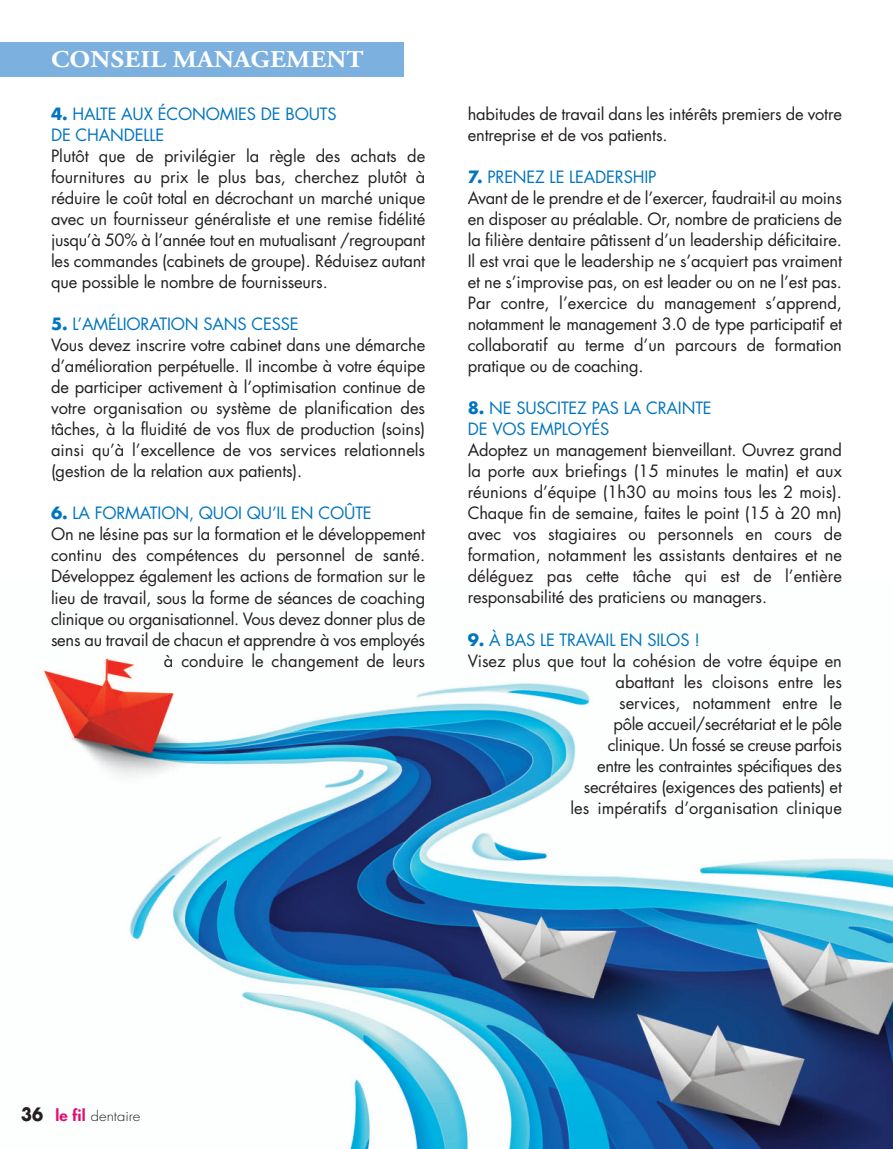
<style>
.page{position:relative;width:893px;height:1149px;background:#fff}
.page>*{position:absolute;margin:0;border:0;box-sizing:border-box;transform-origin:0 0}
.t1{font:700 24px "Adobe Garamond Pro";letter-spacing:.015em;color:#fff;scale:1.1 1}
.t2{font:16.5px/21px "Futura";letter-spacing:-.01em;color:#231f20}
.t3{font:16.5px/21px "Futura";letter-spacing:-.01em;color:#0075bf}
.t4{font:300 13.5px "Futura";color:#231f20;scale:1.1 1}
.s1{font-weight:700}
.s2{font-weight:700;color:#0075bf}
.s3{color:#0075bf}
.s4{font-weight:700;font-size:18px}
.s5{font-weight:800;font-size:15px;color:#e20b72}
</style>
<div class="page">
<img style="left:39px;top:658px;width:854px;height:490px">
<div style="left:0;top:43px;width:404px;height:34px;background:#7cb1df"></div>
<h1 class="t1" style="left:51px;top:50px;width:285px">CONSEIL MANAGEMENT</h1>
<p class="t3" style="left:51px;top:105px;width:287px"><span class="s1">4.</span> HALTE AUX ÉCONOMIES DE BOUTS<br>DE CHANDELLE</p>
<p class="t2" style="left:51px;top:147px;width:376px;text-align:justify">Plutôt que de privilégier la règle des achats de fournitures au prix le plus bas, cherchez plutôt à réduire le coût total en décrochant un marché unique avec un fournisseur généraliste et une remise fidélité jusqu’à 50% à l’année tout en mutualisant /regroupant les commandes (cabinets de groupe). Réduisez autant que possible le nombre de fournisseurs.</p>
<p class="t2" style="left:51px;top:315px;width:376px"><span class="s2">5.</span> <span class="s3">L’AMÉLIORATION SANS CESSE<br></span>Vous devez inscrire votre cabinet dans une démarche d’amélioration perpétuelle. Il incombe à votre équipe de participer activement à l’optimisation continue de votre organisation ou système de planification des tâches, à la fluidité de vos flux de production (soins) ainsi qu’à l’excellence de vos services relationnels (gestion de la relation aux patients).</p>
<p class="t3" style="left:51px;top:504px;width:322px"><span class="s1">6.</span> LA FORMATION, QUOI QU’IL EN COÛTE</p>
<p class="t2" style="left:51px;top:525px;width:376px">On ne lésine pas sur la formation et le développement</p>
<p class="t2" style="left:51px;top:546px;width:376px">continu des compétences du personnel de santé.</p>
<p class="t2" style="left:51px;top:567px;width:376px">Développez également les actions de formation sur le</p>
<p class="t2" style="left:51px;top:588px;width:376px">lieu de travail, sous la forme de séances de coaching</p>
<p class="t2" style="left:51px;top:609px;width:376px">clinique ou organisationnel. Vous devez donner plus de</p>
<p class="t2" style="left:51px;top:630px;width:376px">sens au travail de chacun et apprendre à vos employés</p>
<p class="t2" style="left:164px;top:651px;width:263px">à conduire le changement de leurs</p>
<p class="t2" style="left:468px;top:105px;width:376px">habitudes de travail dans les intérêts premiers de votre entreprise et de vos patients.</p>
<p class="t2" style="left:468px;top:168px;width:376px"><span class="s2">7.</span> <span class="s3">PRENEZ LE LEADERSHIP<br></span>Avant de le prendre et de l’exercer, faudrait-il au moins en disposer au préalable. Or, nombre de praticiens de la filière dentaire pâtissent d’un leadership déficitaire.<br>Il est vrai que le leadership ne s’acquiert pas vraiment et ne s’improvise pas, on est leader ou on ne l’est pas.<br>Par contre, l’exercice du management s’apprend, notamment le management 3.0 de type participatif et collaboratif au terme d’un parcours de formation pratique ou de coaching.</p>
<p class="t3" style="left:468px;top:399px;width:245px"><span class="s1">8.</span> NE SUSCITEZ PAS LA CRAINTE<br>DE VOS EMPLOYÉS</p>
<p class="t2" style="left:468px;top:441px;width:376px;text-align:justify">Adoptez un management bienveillant. Ouvrez grand la porte aux briefings (15 minutes le matin) et aux réunions d’équipe (1h30 au moins tous les 2 mois).<br>Chaque fin de semaine, faites le point (15 à 20 mn) avec vos stagiaires ou personnels en cours de formation, notamment les assistants dentaires et ne déléguez pas cette tâche qui est de l’entière responsabilité des praticiens ou managers.</p>
<p class="t3" style="left:468px;top:630px;width:234px"><span class="s1">9.</span> À BAS LE TRAVAIL EN SILOS !</p>
<p class="t2" style="left:468px;top:651px;width:376px">Visez plus que tout la cohésion de votre équipe en</p>
<p class="t2" style="left:615px;top:672px;width:228px">abattant les cloisons entre les</p>
<p class="t2" style="left:619px;top:693px;width:224px">services, notamment entre le</p>
<p class="t2" style="left:613px;top:714px;width:230px">pôle accueil/secrétariat et le pôle</p>
<p class="t2" style="left:608px;top:735px;width:236px">clinique. Un fossé se creuse parfois</p>
<p class="t2" style="left:597px;top:756px;width:246px">entre les contraintes spécifiques des</p>
<p class="t2" style="left:584px;top:777px;width:260px">secrétaires (exigences des patients) et</p>
<p class="t2" style="left:570px;top:798px;width:273px">les impératifs d’organisation clinique</p>
<p class="t4" style="left:21px;top:1109px;width:110px"><span class="s4">36</span> <span class="s5">le fil</span> dentaire</p>
</div>
